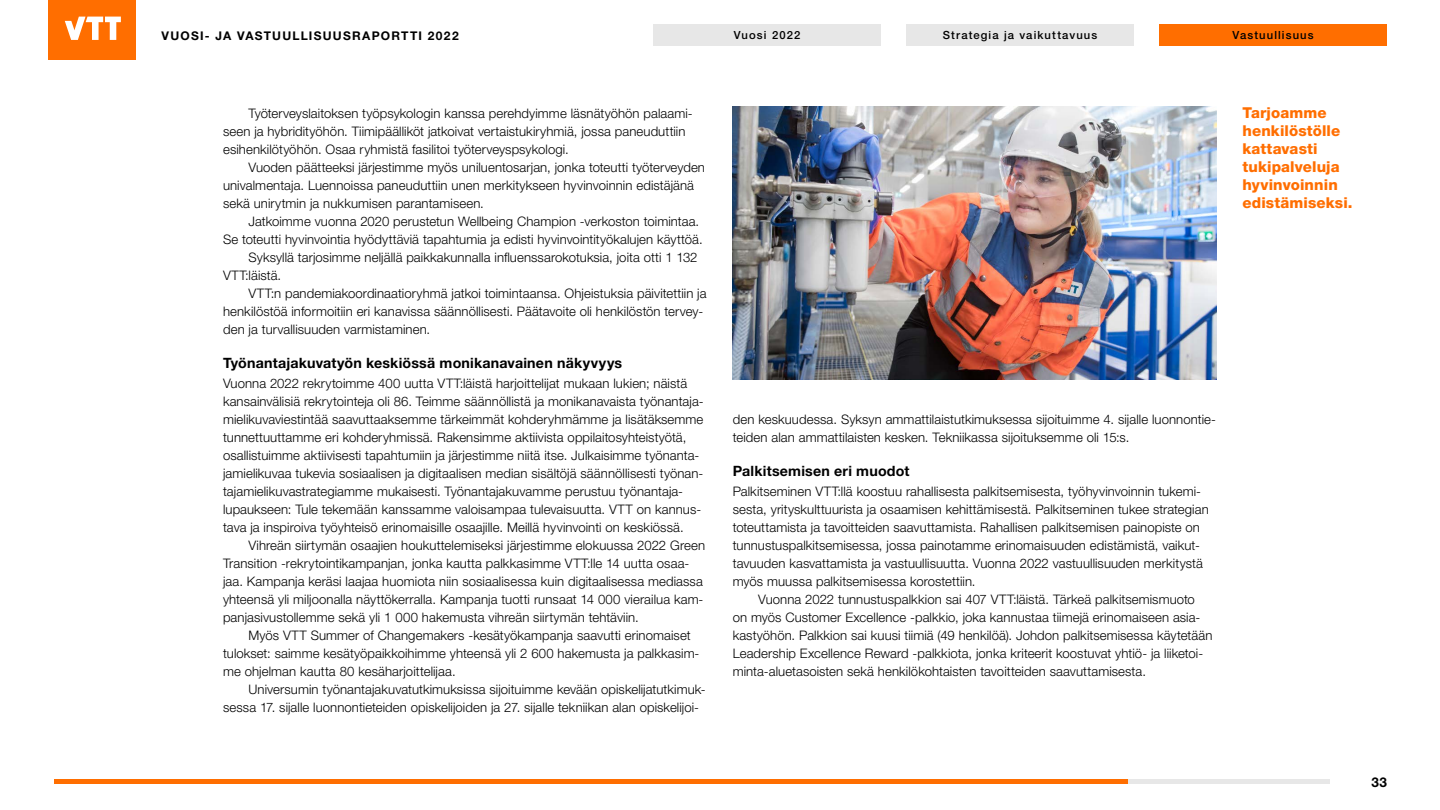
<style>
.page{position:relative;width:1440px;height:810px;background:#fff}
.page>*{position:absolute;margin:0;border:0;box-sizing:border-box;transform-origin:0 0}
.t1{font:800 15px/18px "Helvetica Neue LT Std";letter-spacing:.01em;color:#ff6e00}
.Väliotsikko_H2{font:700 14.25px "Helvetica Neue LT Std";letter-spacing:.015em;color:#000}
.t2{font:700 13.5px "Helvetica Neue LT Std";color:#000}
.Leipis_sis{font:300 13.12px/18px "Helvetica Neue LT Std";letter-spacing:.005em;color:#000}
.Leipis{font:300 13.12px/18px "Helvetica Neue LT Std";letter-spacing:.005em;color:#000}
.t3{font:700 12px "Helvetica Neue LT Std";letter-spacing:.1em;color:#000}
.t4{font:500 11.25px "Helvetica Neue LT Std";letter-spacing:.1em;color:#000}
</style>
<div class="page">
<hr style="left:55px;top:780px;width:1275px;height:4px;background:#e7e7e7">
<hr style="left:54px;top:780px;width:1074px;height:4px;background:#ff6e00">
<div style="left:48px;top:0;width:88px;height:59px;background:#ff6e00"></div>
<svg style="left:65px;top:17px;width:56px;height:23px"></svg>
<div style="left:653px;top:24px;width:228px;height:22px;background:#e7e7e7"></div>
<div style="left:906px;top:24px;width:228px;height:22px;background:#e7e7e7"></div>
<div style="left:1159px;top:24px;width:228px;height:22px;background:#ff6e00"></div>
<img style="left:733px;top:106px;width:484px;height:273px">
<p class="t3" style="left:162px;top:28px;width:299px">VUOSI- JA VASTUULLISUUSRAPORTTI 2022</p>
<p class="t4" style="left:734px;top:29px;width:68px">Vuosi 2022</p>
<p class="t4" style="left:943px;top:29px;width:156px">Strategia ja vaikuttavuus</p>
<p class="t4" style="left:1233px;top:29px;width:83px">Vastuullisuus</p>
<p class="Leipis_sis" style="left:223px;top:104px;width:471px;text-indent:26px">Työterveyslaitoksen työpsykologin kanssa perehdyimme läsnätyöhön palaami&shy;seen ja hybridityöhön. Tiimipäälliköt jatkoivat vertaistukiryhmiä, jossa paneuduttiin esihenkilötyöhön. Osaa ryhmistä fasilitoi työterveyspsykologi.</p>
<p class="Leipis_sis" style="left:223px;top:158px;width:483px;text-indent:26px">Vuoden päätteeksi järjestimme myös uniluentosarjan, jonka toteutti työterveyden univalmentaja. Luennoissa paneuduttiin unen merkitykseen hyvinvoinnin edistäjänä sekä unirytmin ja nukkumisen parantamiseen.</p>
<p class="Leipis_sis" style="left:223px;top:212px;width:481px;text-align:right">Jatkoimme vuonna 2020 perustetun Wellbeing Champion -verkoston toimintaa.<br>Se toteutti hyvinvointia hyödyttäviä tapahtumia ja edisti hyvinvointityökalujen käyttöä.</p>
<p class="Leipis_sis" style="left:223px;top:248px;width:476px;text-indent:26px">Syksyllä tarjosimme neljällä paikkakunnalla influenssarokotuksia, joita otti 1 132<br>VTT:läistä.</p>
<p class="Leipis_sis" style="left:223px;top:284px;width:485px;text-indent:26px">VTT:n pandemiakoordinaatioryhmä jatkoi toimintaansa. Ohjeistuksia päivitettiin ja henkilöstöä informoitiin eri kanavissa säännöllisesti. Päätavoite oli henkilöstön tervey&shy;den ja turvallisuuden varmistaminen.</p>
<h2 class="Väliotsikko_H2" style="left:223px;top:354px;width:401px">Työnantajakuvatyön keskiössä monikanavainen näkyvyys</h2>
<p class="Leipis" style="left:223px;top:374px;width:482px">Vuonna 2022 rekrytoimme 400 uutta VTT:läistä harjoittelijat mukaan lukien; näistä kansainvälisiä rekrytointeja oli 86. Teimme säännöllistä ja monikanavaista työnantaja&shy;mielikuvaviestintää saavuttaaksemme tärkeimmät kohderyhmämme ja lisätäksemme tunnettuuttamme eri kohderyhmissä. Rakensimme aktiivista oppilaitosyhteistyötä, osallistuimme aktiivisesti tapahtumiin ja järjestimme niitä itse. Julkaisimme työnanta&shy;jamielikuvaa tukevia sosiaalisen ja digitaalisen median sisältöjä säännöllisesti työnan&shy;tajamielikuvastrategiamme mukaisesti. Työnantajakuvamme perustuu työnantaja&shy;lupaukseen: Tule tekemään kanssamme valoisampaa tulevaisuutta. VTT on kannus&shy;tava ja inspiroiva työyhteisö erinomaisille osaajille. Meillä hyvinvointi on keskiössä.</p>
<p class="Leipis_sis" style="left:223px;top:536px;width:484px;text-indent:26px">Vihreän siirtymän osaajien houkuttelemiseksi järjestimme elokuussa 2022 Green Transition -rekrytointikampanjan, jonka kautta palkkasimme VTT:lle 14 uutta osaa&shy;jaa. Kampanja keräsi laajaa huomiota niin sosiaalisessa kuin digitaalisessa mediassa yhteensä yli miljoonalla näyttökerralla. Kampanja tuotti runsaat 14 000 vierailua kam&shy;panjasivustollemme sekä yli 1 000 hakemusta vihreän siirtymän tehtäviin.</p>
<p class="Leipis_sis" style="left:223px;top:626px;width:478px;text-indent:26px">Myös VTT Summer of Changemakers -kesätyökampanja saavutti erinomaiset tulokset: saimme kesätyöpaikkoihimme yhteensä yli 2 600 hakemusta ja palkkasim&shy;me ohjelman kautta 80 kesäharjoittelijaa.</p>
<p class="Leipis_sis" style="left:223px;top:680px;width:484px;text-indent:26px">Universumin työnantajakuvatutkimuksissa sijoituimme kevään opiskelijatutkimuk&shy;sessa 17. sijalle luonnontieteiden opiskelijoiden ja 27. sijalle tekniikan alan opiskelijoi-</p>
<p class="Leipis_sis" style="left:733px;top:410px;width:485px">den keskuudessa. Syksyn ammattilaistutkimuksessa sijoituimme 4. sijalle luonnontie&shy;teiden alan ammattilaisten kesken. Tekniikassa sijoituksemme oli 15:s.</p>
<h2 class="Väliotsikko_H2" style="left:733px;top:462px;width:178px">Palkitsemisen eri muodot</h2>
<p class="Leipis" style="left:733px;top:482px;width:478px">Palkitseminen VTT:llä koostuu rahallisesta palkitsemisesta, työhyvinvoinnin tukemi&shy;sesta, yrityskulttuurista ja osaamisen kehittämisestä. Palkitseminen tukee strategian toteuttamista ja tavoitteiden saavuttamista. Rahallisen palkitsemisen painopiste on tunnustuspalkitsemisessa, jossa painotamme erinomaisuuden edistämistä, vaikut&shy;tavuuden kasvattamista ja vastuullisuutta. Vuonna 2022 vastuullisuuden merkitystä myös muussa palkitsemisessa korostettiin.</p>
<p class="Leipis_sis" style="left:733px;top:590px;width:481px;text-indent:26px">Vuonna 2022 tunnustuspalkkion sai 407 VTT:läistä. Tärkeä palkitsemismuoto on myös Customer Excellence -palkkio, joka kannustaa tiimejä erinomaiseen asia&shy;kastyöhön. Palkkion sai kuusi tiimiä (49 henkilöä). Johdon palkitsemisessa käytetään Leadership Excellence Reward -palkkiota, jonka kriteerit koostuvat yhtiö- ja liiketoi&shy;minta-aluetasoisten sekä henkilökohtaisten tavoitteiden saavuttamisesta.</p>
<p class="t1" style="left:1242px;top:103px;width:112px">Tarjoamme henkilöstölle kattavasti tukipalveluja hyvinvoinnin edistämiseksi.</p>
<p class="t2" style="left:1371px;top:774px;width:17px">33</p>
</div>
